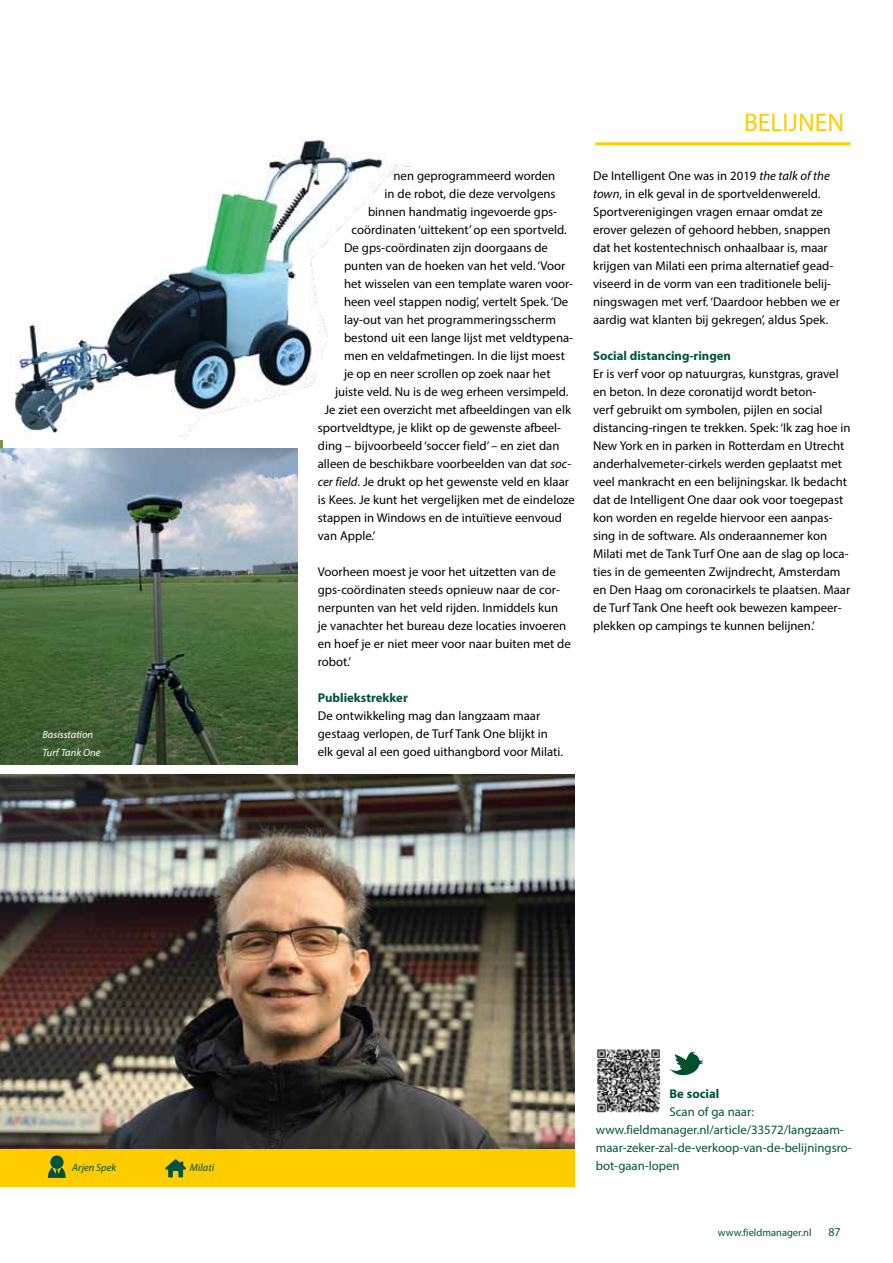
<style>
.page{position:relative;width:893px;height:1263px;background:#fff}
.page>*{position:absolute;margin:0;border:0;box-sizing:border-box;transform-origin:0 0}
.t1{font:25.5px "Myriad Pro";color:#fc0}
.t2{font:12.75px/18px "Myriad Pro";color:#000}
.t3{font:12.75px/18px "Myriad Pro";color:#00533d}
.t4{font:700 12.75px "Myriad Pro";color:#00533d}
.t5{font:12px "Myriad Pro";color:#00533d}
.t6{font:italic 10.5px/18px "Myriad Pro";color:#fff}
.t7{font:10.5px "Myriad Pro";color:#00533d}
.t8{font:italic 10.5px "Myriad Pro";color:#00533d}
.s1{font-style:italic}
</style>
<div class="page">
<hr style="left:595px;top:142px;width:255px;height:3px;background:#fc0">
<img style="left:0;top:774px;width:574px;height:376px">
<div style="left:0;top:1150px;width:574px;height:37px;background:#fc0"></div>
<svg style="left:48px;top:1167px;width:18px;height:11px"></svg>
<div style="left:50px;top:1155px;width:14px;height:14px;background:#00533d;border-radius:50%"></div>
<svg style="left:165px;top:1159px;width:21px;height:18px"></svg>
<img style="left:0;top:440px;width:2px;height:9px">
<img style="left:0;top:449px;width:298px;height:315px">
<img style="left:15px;top:137px;width:397px;height:302px">
<img style="left:597px;top:1049px;width:64px;height:64px">
<svg style="left:670px;top:1052px;width:33px;height:23px"></svg>
<p class="t6" style="left:43px;top:725px;width:60px">Basisstation<br>Turf Tank One</p>
<p class="t2" style="left:394px;top:167px;width:163px">nen geprogrammeerd worden</p>
<p class="t2" style="left:385px;top:185px;width:173px">in de robot, die deze vervolgens</p>
<p class="t2" style="left:368px;top:203px;width:191px">binnen handmatig ingevoerde gps-</p>
<p class="t2" style="left:352px;top:221px;width:217px">coördinaten ‘uittekent’ op een sportveld.</p>
<p class="t2" style="left:344px;top:239px;width:205px">De gps-coördinaten zijn doorgaans de</p>
<p class="t2" style="left:344px;top:257px;width:223px">punten van de hoeken van het veld. ‘Voor</p>
<p class="t2" style="left:344px;top:275px;width:231px">het wisselen van een template waren voor-</p>
<p class="t2" style="left:344px;top:293px;width:226px">heen veel stappen nodig’, vertelt Spek. ‘De</p>
<p class="t2" style="left:344px;top:311px;width:214px">lay-out van het programmeringsscherm</p>
<p class="t2" style="left:344px;top:329px;width:231px">bestond uit een lange lijst met veldtypena-</p>
<p class="t2" style="left:344px;top:347px;width:222px">men en veldafmetingen. In die lijst moest</p>
<p class="t2" style="left:344px;top:365px;width:208px">je op en neer scrollen op zoek naar het</p>
<p class="t2" style="left:335px;top:383px;width:235px">juiste veld. Nu is de weg erheen versimpeld.</p>
<p class="t2" style="left:325px;top:401px;width:248px">Je ziet een overzicht met afbeeldingen van elk</p>
<p class="t2" style="left:318px;top:419px;width:245px">sportveldtype, je klikt op de gewenste afbeel-</p>
<p class="t2" style="left:318px;top:437px;width:243px">ding – bijvoorbeeld ‘soccer field’ – en ziet dan</p>
<p class="t2" style="left:318px;top:455px;width:255px">alleen de beschikbare voorbeelden van dat <span class="s1">soc-</span></p>
<p class="t2" style="left:318px;top:473px;width:253px"><span class="s1">cer field</span>. Je drukt op het gewenste veld en klaar</p>
<p class="t2" style="left:318px;top:491px;width:259px">is Kees. Je kunt het vergelijken met de eindeloze</p>
<p class="t2" style="left:318px;top:509px;width:246px">stappen in Windows en de intuïtieve eenvoud</p>
<p class="t2" style="left:318px;top:527px;width:59px">van Apple.’</p>
<p class="t2" style="left:318px;top:563px;width:255px">Voorheen moest je voor het uitzetten van de gps-coördinaten steeds opnieuw naar de cor&shy;nerpunten van het veld rijden. Inmiddels kun je vanachter het bureau deze locaties invoeren en hoef je er niet meer voor naar buiten met de robot.’</p>
<p class="t4" style="left:318px;top:689px;width:92px">Publiekstrekker</p>
<p class="t2" style="left:318px;top:707px;width:247px">De ontwikkeling mag dan langzaam maar gestaag verlopen, de Turf Tank One blijkt in elk geval al een goed uithangbord voor Milati.</p>
<h1 class="t1" style="left:744px;top:107px;width:102px">BELIJNEN</h1>
<p class="t2" style="left:593px;top:167px;width:248px">De Intelligent One was in 2019 <span class="s1">the talk of the town</span>, in elk geval in de sportveldenwereld.<br>Sportverenigingen vragen ernaar omdat ze erover gelezen of gehoord hebben, snappen dat het kostentechnisch onhaalbaar is, maar krijgen van Milati een prima alternatief gead&shy;viseerd in de vorm van een traditionele belij&shy;ningswagen met verf. ‘Daardoor hebben we er aardig wat klanten bij gekregen’, aldus Spek.</p>
<p class="t4" style="left:593px;top:348px;width:139px">Social distancing-ringen</p>
<p class="t2" style="left:593px;top:365px;width:259px">Er is verf voor op natuurgras, kunstgras, gravel en beton. In deze coronatijd wordt beton-<br>verf gebruikt om symbolen, pijlen en social distancing-ringen te trekken. Spek: ‘Ik zag hoe in New York en in parken in Rotterdam en Utrecht anderhalvemeter-cirkels werden geplaatst met veel mankracht en een belijningskar. Ik bedacht dat de Intelligent One daar ook voor toegepast kon worden en regelde hiervoor een aanpas&shy;sing in de software. Als onderaannemer kon Milati met de Tank Turf One aan de slag op loca&shy;ties in de gemeenten Zwijndrecht, Amsterdam en Den Haag om coronacirkels te plaatsen. Maar de Turf Tank One heeft ook bewezen kampeer&shy;plekken op campings te kunnen belijnen.’</p>
<p class="t8" style="left:72px;top:1161px;width:46px">Arjen Spek</p>
<p class="t8" style="left:190px;top:1161px;width:26px">Milati</p>
<p class="t4" style="left:669px;top:1085px;width:51px">Be social</p>
<p class="t3" style="left:596px;top:1103px;width:258px;text-indent:74px">Scan of ga naar: www.fieldmanager.nl/article/33572/langzaam&shy;maar-zeker-zal-de-verkoop-van-de-belijningsro&shy;bot-gaan-lopen</p>
<p class="t7" style="left:718px;top:1226px;width:95px">www.fieldmanager.nl</p>
<p class="t5" style="left:828px;top:1224px;width:14px">87</p>
</div>
